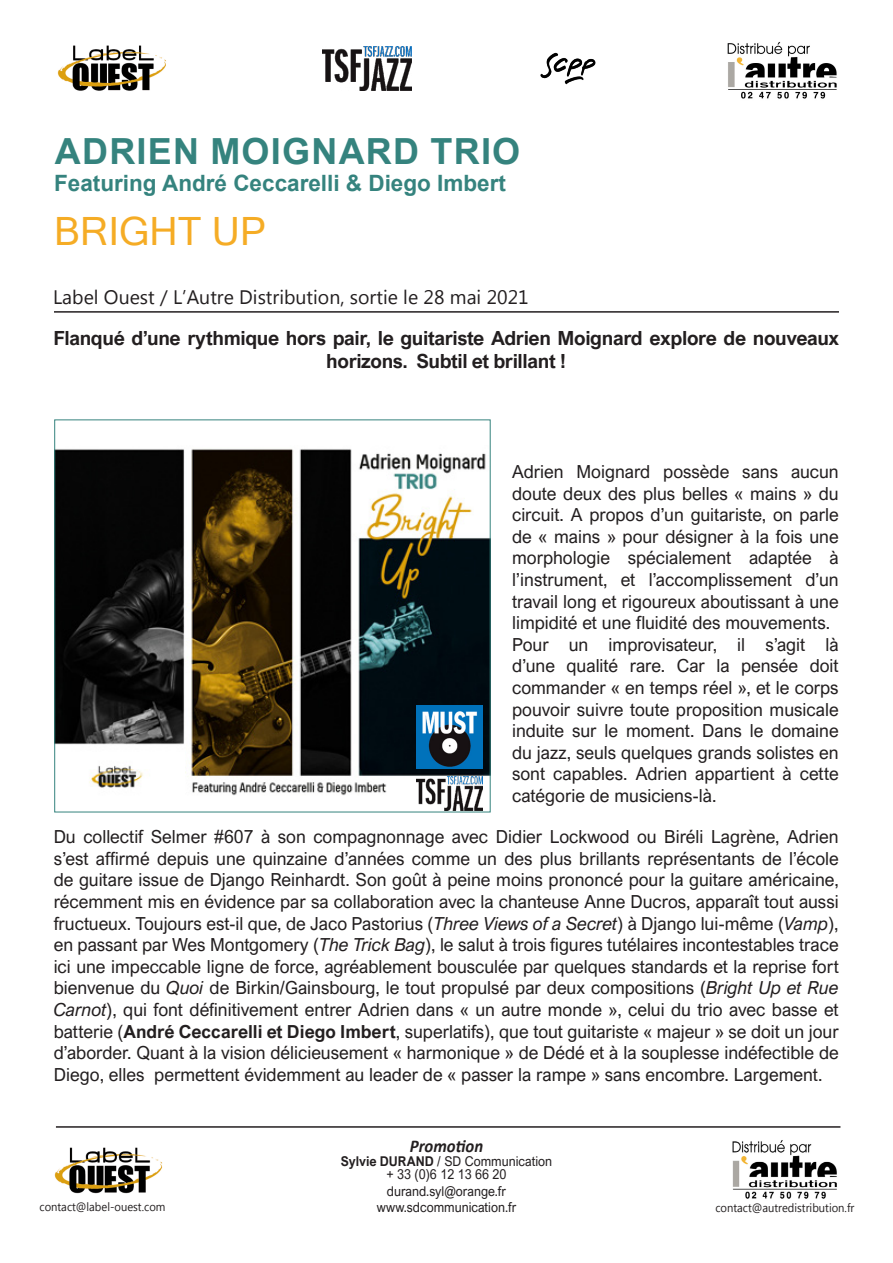
<style>
.page{position:relative;width:893px;height:1263px;background:#fff}
.page>*{position:absolute;margin:0;border:0;box-sizing:border-box;transform-origin:0 0}
.t1{font:39px "Microsoft Sans Serif";color:#f5ac25}
.t2{font:700 36px "Arial";letter-spacing:.035em;color:#35837e}
.t3{font:700 22.5px "Arial";color:#35837e}
.t4{font:700 19.5px/23.4px "Arial Nova";letter-spacing:-.02em;color:#231f20;text-align:center}
.t5{font:19.5px "Microsoft New Tai Lue";color:#231f20}
.t6{font:18px/21.6px "Arial Nova";color:#231f20;text-align:justify}
.t7{font:italic 700 18px "Calibri";color:#231f20;scale:.93 1}
.t8{font:13.5px "Arial Nova";color:#231f20;scale:.93 1}
.t9{font:12px "Microsoft New Tai Lue";color:#231f20;scale:.93 1}
.s1{font-style:italic}
.s2{font-weight:700}
</style>
<div class="page">
<img style="left:54px;top:1147px;width:109px;height:47px">
<img style="left:57px;top:449px;width:431px;height:361px">
<hr style="left:54px;top:311px;width:785px;height:2px;background:#231f20">
<img style="left:57px;top:45px;width:109px;height:46px">
<img style="left:727px;top:42px;width:110px;height:57px">
<img style="left:732px;top:1140px;width:105px;height:59px">
<img style="left:322px;top:46px;width:89px;height:45px">
<img style="left:416px;top:705px;width:66px;height:63px">
<hr style="left:56px;top:1126px;width:784px;height:2px;background:#231f20">
<img style="left:416px;top:777px;width:66px;height:33px">
<img style="left:540px;top:52px;width:56px;height:33px">
<p class="t2" style="left:55px;top:126px;width:467px">ADRIEN MOIGNARD TRIO</p>
<p class="t3" style="left:54px;top:167px;width:453px">Featuring André Ceccarelli &amp; Diego Imbert</p>
<p class="t1" style="left:54px;top:206px;width:213px">BRIGHT UP</p>
<p class="t5" style="left:53px;top:286px;width:477px">Label Ouest / L’Autre Distribution, sortie le 28 mai 2021</p>
<p class="t4" style="left:53px;top:326px;width:787px">Flanqué d’une rythmique hors pair, le guitariste Adrien Moignard explore de nouveaux horizons. Subtil et brillant !</p>
<p class="t6" style="left:512px;top:461px;width:328px">Adrien Moignard possède sans aucun doute deux des plus belles « mains » du circuit. A propos d’un guitariste, on parle de « mains » pour désigner à la fois une morphologie spécialement adaptée à l’instrument, et l’accomplissement d’un travail long et rigoureux aboutissant à une limpidité et une fluidité des mouvements.</p>
<p class="t6" style="left:512px;top:633px;width:328px">Pour un improvisateur, il s’agit là d’une qualité rare. Car la pensée doit commander « en temps réel », et le corps pouvoir suivre toute proposition musicale induite sur le moment. Dans le domaine du jazz, seuls quelques grands solistes en sont capables. Adrien appartient à cette catégorie de musiciens-là.</p>
<p class="t6" style="left:54px;top:826px;width:787px">Du collectif Selmer #607 à son compagnonnage avec Didier Lockwood ou Biréli Lagrène, Adrien s’est affirmé depuis une quinzaine d’années comme un des plus brillants représentants de l’école de guitare issue de Django Reinhardt. Son goût à peine moins prononcé pour la guitare américaine, récemment mis en évidence par sa collaboration avec la chanteuse Anne Ducros, apparaît tout aussi fructueux. Toujours est-il que, de Jaco Pastorius (<span class="s1">Three Views of a Secret</span>) à Django lui-même (<span class="s1">Vamp</span>), en passant par Wes Montgomery (<span class="s1">The Trick Bag</span>), le salut à trois figures tutélaires incontestables trace ici une impeccable ligne de force, agréablement bousculée par quelques standards et la reprise fort bienvenue du <span class="s1">Quoi</span> de Birkin/Gainsbourg, le tout propulsé par deux compositions (<span class="s1">Bright Up et Rue Carnot</span>), qui font définitivement entrer Adrien dans « un autre monde », celui du trio avec basse et batterie (<span class="s2">André Ceccarelli et Diego Imbert</span>, superlatifs), que tout guitariste « majeur » se doit un jour d’aborder. Quant à la vision délicieusement « harmonique » de Dédé et à la souplesse indéfectible de Diego, elles permettent évidemment au leader de « passer la rampe » sans encombre. Largement.</p>
<p class="t9" style="left:40px;top:1199px;width:137px">contact@label-ouest.com</p>
<p class="t7" style="left:410px;top:1133px;width:80px">Promotion</p>
<p class="t8" style="left:341px;top:1153px;width:229px"><span class="s2">Sylvie DURAND</span> / SD Communication</p>
<p class="t8" style="left:386px;top:1167px;width:131px">+ 33 (0)6 12 13 66 20</p>
<p class="t8" style="left:387px;top:1183px;width:129px">durand.syl@orange.fr</p>
<p class="t8" style="left:377px;top:1199px;width:151px">www.sdcommunication.fr</p>
<p class="t9" style="left:715px;top:1200px;width:151px">contact@autredistribution.fr</p>
</div>
